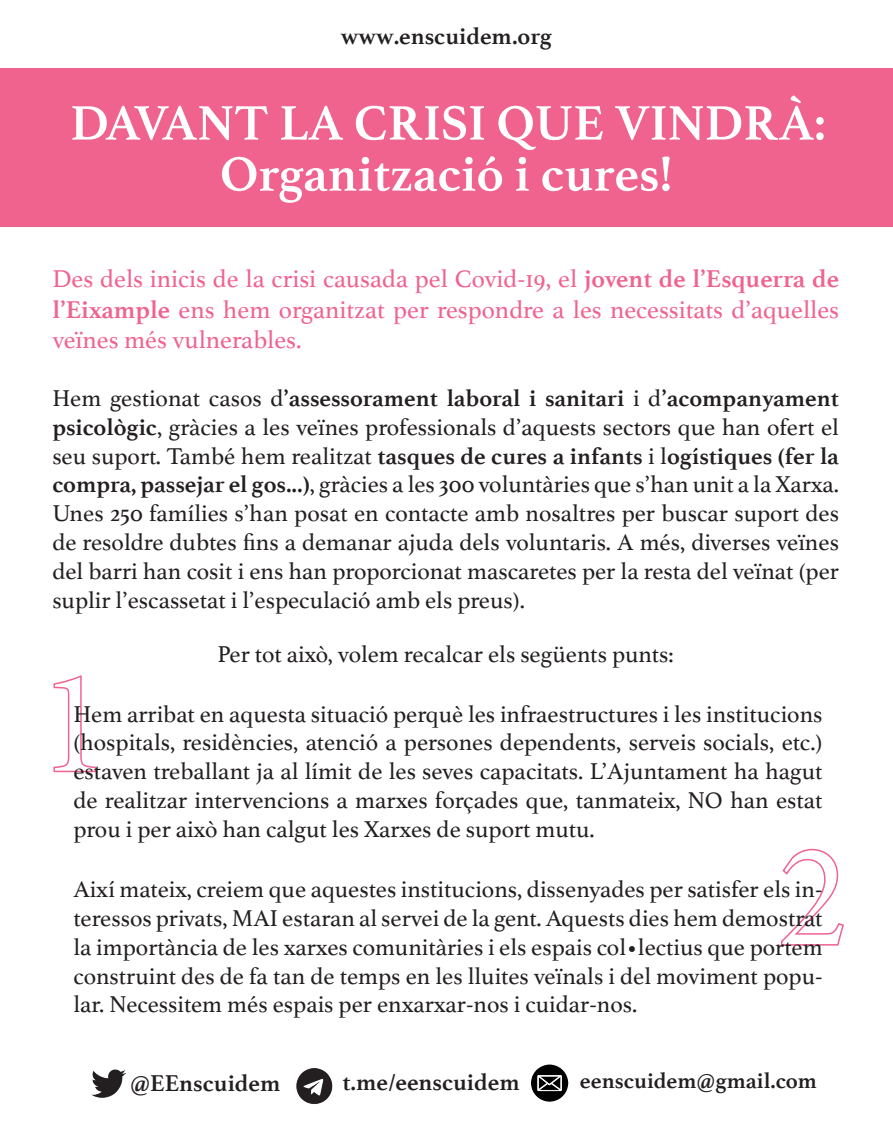
<style>
.page{position:relative;width:893px;height:1127px;background:#fff}
.page>*{position:absolute;margin:0;border:0;box-sizing:border-box;transform-origin:0 0}
.t1{font:700 51px "Athelas";color:#fff}
.t2{font:25.5px/30.6px "Athelas";color:#f0638f;text-align:justify}
.t3{font:24px/28.8px "Athelas";color:#231f20;text-align:justify}
.t4{font:700 24px "Athelas";color:#231f20}
.t5{font:700 22.5px "Athelas";color:#231f20}
.s1{font-weight:700}
</style>
<div class="page">
<svg style="left:781px;top:848px;width:63px;height:98px"></svg>
<svg style="left:53px;top:675px;width:44px;height:98px"></svg>
<img style="left:92px;top:1069px;width:34px;height:29px">
<img style="left:296px;top:1068px;width:37px;height:36px">
<img style="left:531px;top:1064px;width:38px;height:38px">
<div style="left:0;top:68px;width:893px;height:158px;background:#f0638f"></div>
<p class="t4" style="left:341px;top:17px;width:213px">www.enscuidem.org</p>
<p class="t1" style="left:70px;top:81px;width:757px">DAVANT LA CRISI QUE VINDRÀ:</p>
<p class="t1" style="left:220px;top:132px;width:454px">Organització i cures!</p>
<p class="t2" style="left:52px;top:263px;width:788px">Des dels inicis de la crisi causada pel Covid-19, el <span class="s1">jovent de l’Esquerra de l’Eixample</span> ens hem organitzat per respondre a les necessitats d’aquelles veïnes més vulnerables.</p>
<p class="t3" style="left:52px;top:383px;width:788px">Hem gestionat casos d<span class="s1">’assessorament laboral i sanitari</span> i d<span class="s1">’acompanyament psicològic</span>, gràcies a les veïnes professionals d’aquests sectors que han ofert el seu suport. També hem realitzat <span class="s1">tasques de cures a infants</span> i l<span class="s1">ogístiques (fer la compra, passejar el gos...)</span>, gràcies a les 300 voluntàries que s’han unit a la Xarxa.</p>
<p class="t3" style="left:52px;top:498px;width:788px">Unes 250 famílies s’han posat en contacte amb nosaltres per buscar suport des de resoldre dubtes fins a demanar ajuda dels voluntaris. A més, diverses veïnes del barri han cosit i ens han proporcionat mascaretes per la resta del veïnat (per suplir l’escassetat i l’especulació amb els preus).</p>
<p class="t3" style="left:218px;top:639px;width:458px">Per tot això, volem recalcar els següents punts:</p>
<p class="t3" style="left:73px;top:699px;width:751px">Hem arribat en aquesta situació perquè les infraestructures i les institucions (hospitals, residències, atenció a persones dependents, serveis socials, etc.) estaven treballant ja al límit de les seves capacitats. L’Ajuntament ha hagut de realitzar intervencions a marxes forçades que, tanmateix, NO han estat prou i per això han calgut les Xarxes de suport mutu.</p>
<p class="t3" style="left:73px;top:874px;width:751px">Així mateix, creiem que aquestes institucions, dissenyades per satisfer els in&shy;teressos privats, MAI estaran al servei de la gent. Aquests dies hem demostrat la importància de les xarxes comunitàries i els espais col•lectius que portem construint des de fa tan de temps en les lluites veïnals i del moviment popu&shy;lar. Necessitem més espais per enxarxar-nos i cuidar-nos.</p>
<p class="t4" style="left:130px;top:1063px;width:152px">@EEnscuidem</p>
<p class="t4" style="left:342px;top:1062px;width:179px">t.me/eenscuidem</p>
<p class="t5" style="left:580px;top:1062px;width:239px">eenscuidem@gmail.com</p>
</div>
